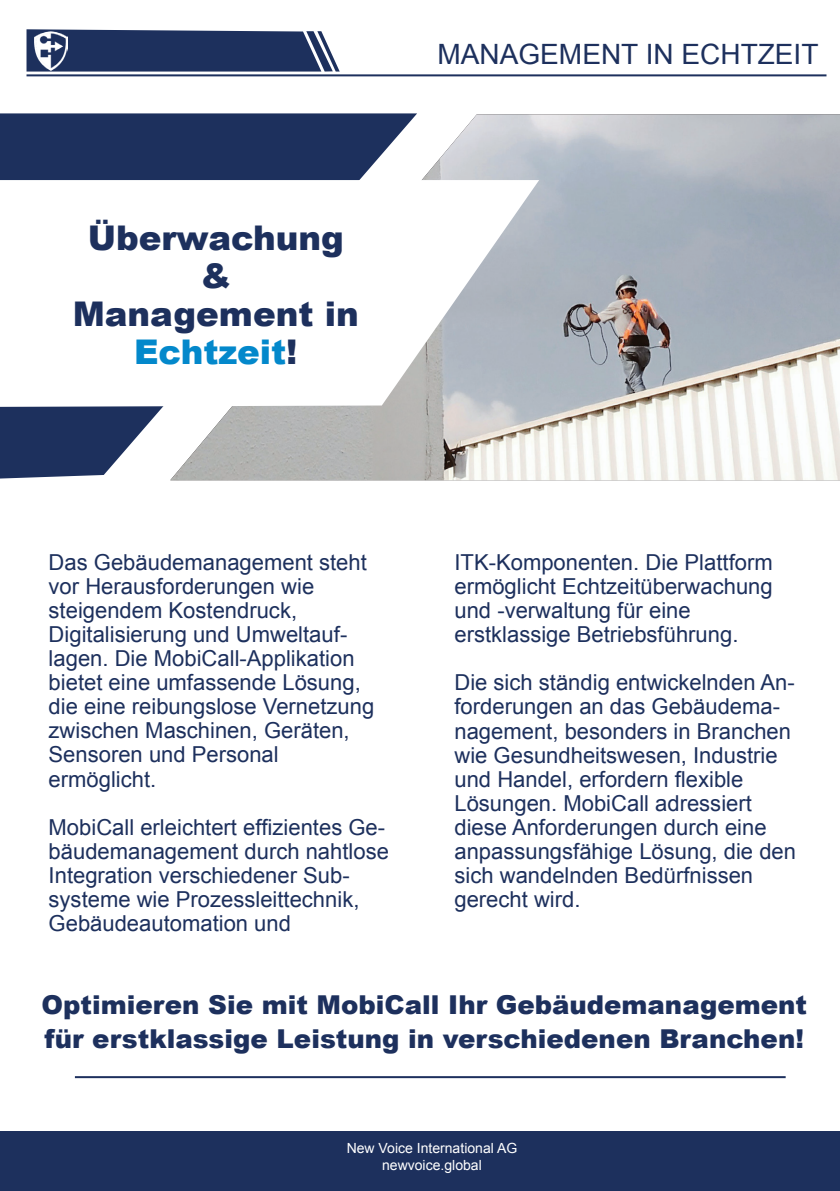
<style>
.page{position:relative;width:840px;height:1191px;background:#fff}
.page>*{position:absolute;margin:0;border:0;box-sizing:border-box;transform-origin:0 0}
.t1{font:900 34px/38px "Arial";color:#1d305d;text-align:center}
.t2{font:28px "Arial";color:#1d305d}
.t3{font:900 26px/34px "Arial";color:#1d305d}
.t4{font:22px/24px "Arial";color:#1d305d}
.t5{font:14px/16.8px "Arial";color:#fff;text-align:center}
.s1{color:#0388cb}
</style>
<div class="page">
<hr style="left:26px;top:74px;width:800px;height:2px;background:#1d305d">
<svg style="left:0;top:113px;width:417px;height:365px;background:#3a4a72"></svg>
<img style="left:170px;top:114px;width:669px;height:366px">
<svg style="left:0;top:180px;width:539px;height:227px"></svg>
<div style="left:0;top:1131px;width:839px;height:60px;background:#1d305d"></div>
<svg style="left:26px;top:29px;width:313px;height:43px;background:#34456d"></svg>
<img style="left:34px;top:32px;width:33px;height:38px">
<hr style="left:75px;top:1076px;width:710px;height:2px;background:#1d305d">
<h1 class="t1" style="left:73px;top:218px;width:287px">Überwachung &amp;<br>Management in<br><span class="s1">Echtzeit</span>!</h1>
<p class="t2" style="left:437px;top:36px;width:382px">MANAGEMENT IN ECHTZEIT</p>
<p class="t4" style="left:49px;top:551px;width:327px">Das Gebäudemanagement steht vor Herausforderungen wie steigendem Kostendruck,<br>Digitalisierung und Umweltauf&shy;lagen. Die MobiCall-Applikation bietet eine umfassende Lösung, die eine reibungslose Vernetzung zwischen Maschinen, Geräten,<br>Sensoren und Personal ermöglicht.</p>
<p class="t4" style="left:49px;top:815px;width:341px">MobiCall erleichtert effizientes Ge&shy;bäudemanagement durch nahtlose<br>Integration verschiedener Sub&shy;systeme wie Prozessleittechnik,<br>Gebäudeautomation und</p>
<p class="t4" style="left:454px;top:551px;width:319px">ITK-Komponenten. Die Plattform ermöglicht Echtzeitüberwachung und -verwaltung für eine erstklassige Betriebsführung.</p>
<p class="t4" style="left:454px;top:671px;width:343px">Die sich ständig entwickelnden An&shy;forderungen an das Gebäudema&shy;nagement, besonders in Branchen wie Gesundheitswesen, Industrie und Handel, erfordern flexible<br>Lösungen. MobiCall adressiert diese Anforderungen durch eine anpassungsfähige Lösung, die den sich wandelnden Bedürfnissen gerecht wird.</p>
<p class="t3" style="left:42px;top:987px;width:766px">Optimieren Sie mit MobiCall Ihr Gebäudemanagement für erstklassige Leistung in verschiedenen Branchen!</p>
<p class="t5" style="left:346px;top:1139px;width:172px">New Voice International AG newvoice.global</p>
</div>
